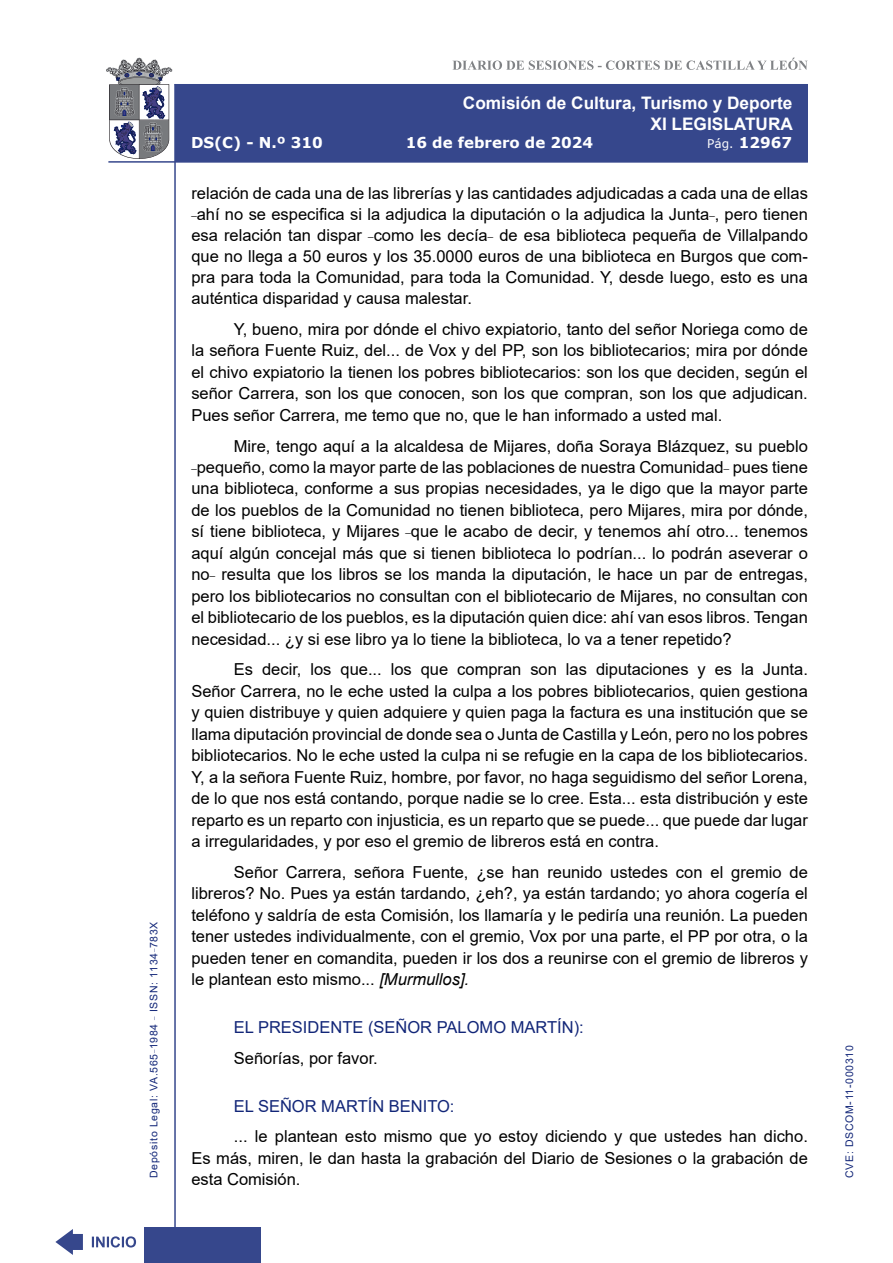
<style>
.page{position:relative;width:893px;height:1263px;background:#fff}
.page>*{position:absolute;margin:0;border:0;box-sizing:border-box;transform-origin:0 0}
.t1{font:700 17.25px/20.7px "Arial";color:#fff;text-align:right}
.t2{font:16.5px/21.5px "Arial";color:#000;text-align:justify}
.Orador{font:16.5px "Arial";color:#122678}
.t3{font:700 15px "Verdana";color:#fff}
.t4{font:10.5px "Arial";letter-spacing:.065em;color:#122678}
.s1{font-weight:400;font-size:12px}
.s2{font-style:italic}
</style>
<div class="page">
<svg style="left:452px;top:58px;width:356px;height:12px"></svg>
<hr style="left:174px;top:84px;width:2px;height:1179px;background:#36478c">
<div style="left:144px;top:1227px;width:117px;height:36px;background:#36478c"></div>
<div style="left:175px;top:84px;width:633px;height:78px;background:#36478c"></div>
<hr style="left:108px;top:161px;width:700px;height:2px;background:#36478c">
<svg style="left:92px;top:1236px;width:44px;height:11px"></svg>
<svg style="left:55px;top:1229px;width:28px;height:26px"></svg>
<svg style="left:106px;top:58px;width:66px;height:101px"></svg>
<p class="t4" style="left:146px;top:1178px;width:258px;rotate:-90deg">Depósito Legal: VA.565<sup>_</sup>1984 <sup>_</sup> ISSN: 1134<sup>_</sup>783X</p>
<p class="t1" style="left:463px;top:93px;width:332px">Comisión de Cultura, Turismo y Deporte<br>XI LEGISLATURA</p>
<p class="t3" style="left:191px;top:132px;width:133px">DS(C) - N.º 310</p>
<p class="t3" style="left:406px;top:132px;width:189px">16 de febrero de 2024</p>
<p class="t3" style="left:707px;top:132px;width:86px"><span class="s1">Pág.</span> 12967</p>
<p class="t2" style="left:191px;top:183px;width:618px;line-height:21px">relación de cada una de las librerías y las cantidades adjudicadas a cada una de ellas <sup>_</sup>ahí no se especifica si la adjudica la diputación o la adjudica la Junta<sup>_</sup>, pero tienen esa relación tan dispar <sup>_</sup>como les decía<sup>_</sup> de esa biblioteca pequeña de Villalpando que no llega a 50 euros y los 35.0000 euros de una biblioteca en Burgos que com&shy;pra para toda la Comunidad, para toda la Comunidad. Y, desde luego, esto es una auténtica disparidad y causa malestar.</p>
<p class="t2" style="left:191px;top:318px;width:618px;text-indent:43px">Y, bueno, mira por dónde el chivo expiatorio, tanto del señor Noriega como de la señora Fuente Ruiz, del... de Vox y del PP, son los bibliotecarios; mira por dónde el chivo expiatorio la tienen los pobres bibliotecarios: son los que deciden, según el señor Carrera, son los que conocen, son los que compran, son los que adjudican.<br>Pues señor Carrera, me temo que no, que le han informado a usted mal.</p>
<p class="t2" style="left:191px;top:435px;width:618px;text-indent:43px">Mire, tengo aquí a la alcaldesa de Mijares, doña Soraya Blázquez, su pueblo <sup>_</sup>pequeño, como la mayor parte de las poblaciones de nuestra Comunidad<sup>_</sup> pues tiene una biblioteca, conforme a sus propias necesidades, ya le digo que la mayor parte de los pueblos de la Comunidad no tienen biblioteca, pero Mijares, mira por dónde, sí tiene biblioteca, y Mijares <sup>_</sup>que le acabo de decir, y tenemos ahí otro... tenemos aquí algún concejal más que si tienen biblioteca lo podrían... lo podrán aseverar o no<sup>_</sup> resulta que los libros se los manda la diputación, le hace un par de entregas, pero los bibliotecarios no consultan con el bibliotecario de Mijares, no consultan con el bibliotecario de los pueblos, es la diputación quien dice: ahí van esos libros. Tengan necesidad... ¿y si ese libro ya lo tiene la biblioteca, lo va a tener repetido?</p>
<p class="t2" style="left:191px;top:659px;width:618px;text-indent:43px">Es decir, los que... los que compran son las diputaciones y es la Junta.<br>Señor Carrera, no le eche usted la culpa a los pobres bibliotecarios, quien gestiona y quien distribuye y quien adquiere y quien paga la factura es una institución que se llama diputación provincial de donde sea o Junta de Castilla y León, pero no los pobres bibliotecarios. No le eche usted la culpa ni se refugie en la capa de los bibliotecarios.<br>Y, a la señora Fuente Ruiz, hombre, por favor, no haga seguidismo del señor Lorena, de lo que nos está contando, porque nadie se lo cree. Esta... esta distribución y este reparto es un reparto con injusticia, es un reparto que se puede... que puede dar lugar a irregularidades, y por eso el gremio de libreros está en contra.</p>
<p class="t2" style="left:191px;top:861px;width:618px;text-indent:43px">Señor Carrera, señora Fuente, ¿se han reunido ustedes con el gremio de libreros? No. Pues ya están tardando, ¿eh?, ya están tardando; yo ahora cogería el teléfono y saldría de esta Comisión, los llamaría y le pediría una reunión. La pueden tener ustedes individualmente, con el gremio, Vox por una parte, el PP por otra, o la pueden tener en comandita, pueden ir los dos a reunirse con el gremio de libreros y le plantean esto mismo... <span class="s2">[Murmullos].</span></p>
<p class="Orador" style="left:234px;top:1016px;width:351px">EL PRESIDENTE (SEÑOR PALOMO MARTÍN):</p>
<p class="t2" style="left:234px;top:1047px;width:145px">Señorías, por favor.</p>
<p class="Orador" style="left:234px;top:1094px;width:222px">EL SEÑOR MARTÍN BENITO:</p>
<p class="t2" style="left:191px;top:1126px;width:618px;text-indent:43px">... le plantean esto mismo que yo estoy diciendo y que ustedes han dicho.<br>Es más, miren, le dan hasta la grabación del Diario de Sesiones o la grabación de esta Comisión.</p>
<p class="t4" style="left:842px;top:1178px;width:134px;rotate:-90deg">CVE: DSCOM-11-000310</p>
</div>
